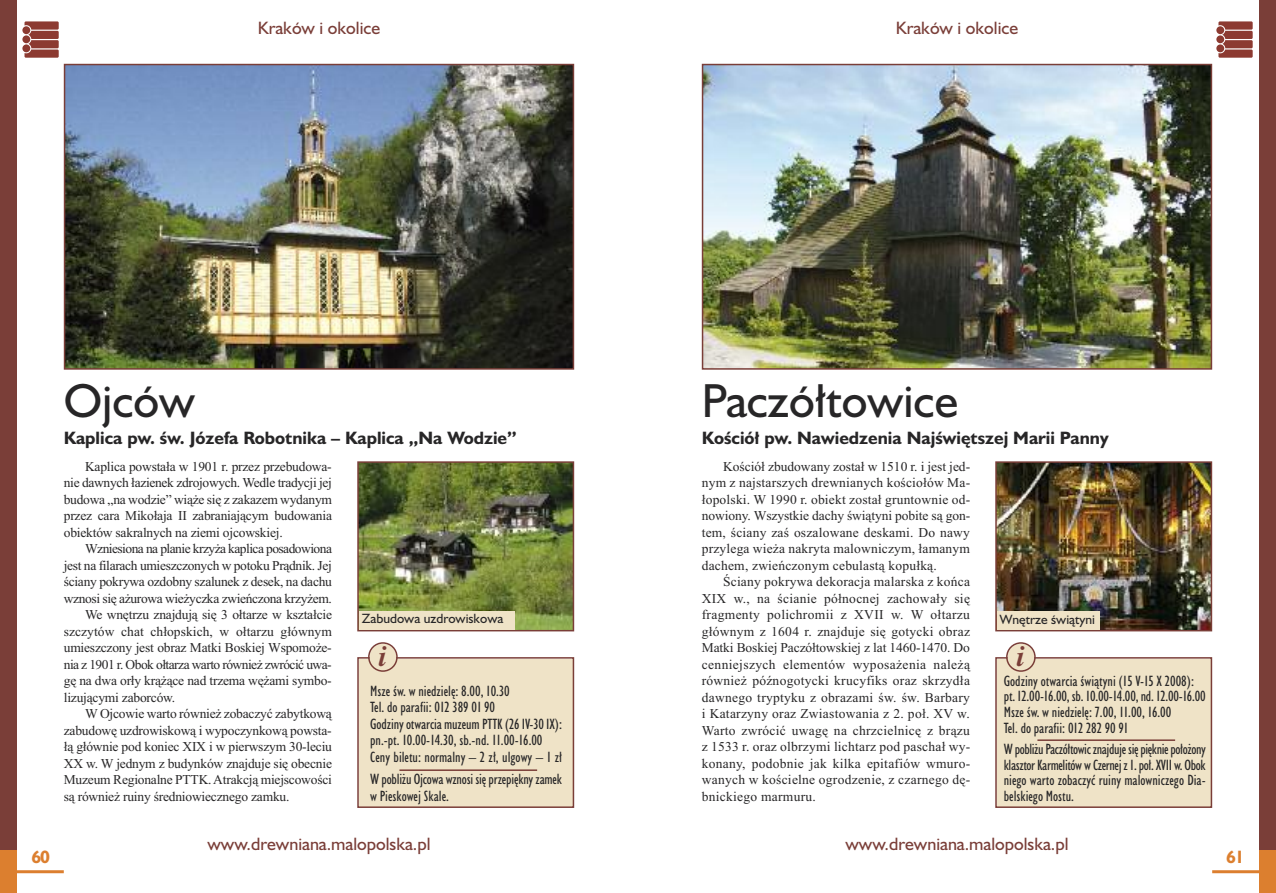
<style>
.page{position:relative;width:1276px;height:893px;background:#fff}
.page>*{position:absolute;margin:0;border:0;box-sizing:border-box;transform-origin:0 0}
.t1{font:48px "Humanst 521 EU";color:#272627}
.t2{font:italic 700 29.25px "Times";color:#7a3e38}
.t3{font:18px "Humanst 521 EU Bold OTF";color:#272627}
.t4{font:18px "Humanst 521 EU";color:#7a3e38}
.t5{font:700 18px "Humanst 521 EU";color:#dc7f2f}
.t6{font:15px/15.6px "Humanst 521 Cn EU";color:#272627}
.t7{font:13.5px/16.5px "Times New Roman";letter-spacing:-.015em;color:#272627;text-align:justify}
.t8{font:13.5px "Times New Roman";letter-spacing:-.04em;color:#272627}
.t9{font:13.5px "Times New Roman";letter-spacing:.005em;color:#272627}
.t10{font:13.5px "Humanst 521 EU";color:#272627}
</style>
<div class="page">
<svg style="left:25px;top:21px;width:34px;height:37px"></svg>
<div style="left:22px;top:26px;width:8px;height:8px;background:#8c3a31;border-radius:50%"></div>
<div style="left:22px;top:35px;width:8px;height:8px;background:#8c3a31;border-radius:50%"></div>
<div style="left:22px;top:44px;width:8px;height:8px;background:#8c3a31;border-radius:50%"></div>
<div style="left:1259px;top:0;width:17px;height:863px;background:#7a3e38"></div>
<div style="left:1259px;top:850px;width:17px;height:43px;background:#dc7f2f"></div>
<hr style="left:1212px;top:870px;width:64px;height:3px;background:#dc7f2f">
<svg style="left:1218px;top:21px;width:34px;height:37px"></svg>
<div style="left:1216px;top:26px;width:8px;height:8px;background:#8c3a31;border-radius:50%"></div>
<div style="left:1216px;top:35px;width:8px;height:8px;background:#8c3a31;border-radius:50%"></div>
<div style="left:1216px;top:44px;width:8px;height:8px;background:#8c3a31;border-radius:50%"></div>
<img style="left:67px;top:67px;width:504px;height:300px">
<div style="left:64px;top:64px;width:510px;height:306px;border:2px solid #7a3e38"></div>
<div style="left:359px;top:659px;width:214px;height:147px;background:#efe3c7"></div>
<div style="left:357px;top:657px;width:217px;height:151px;border:2px solid #7a3e38"></div>
<svg style="left:368px;top:642px;width:30px;height:30px"></svg>
<img style="left:360px;top:464px;width:211px;height:164px">
<div style="left:357px;top:461px;width:217px;height:170px;border:2px solid #7a3e38"></div>
<div style="left:359px;top:611px;width:155px;height:19px;background:#efe3c7"></div>
<hr style="left:399px;top:769px;width:138px;height:2px;background:#7a3e38">
<img style="left:705px;top:67px;width:504px;height:300px">
<div style="left:702px;top:64px;width:510px;height:306px;border:2px solid #7a3e38"></div>
<div style="left:996px;top:659px;width:214px;height:147px;background:#efe3c7"></div>
<div style="left:995px;top:657px;width:217px;height:151px;border:2px solid #7a3e38"></div>
<svg style="left:1006px;top:642px;width:29px;height:30px"></svg>
<img style="left:998px;top:464px;width:211px;height:164px">
<div style="left:995px;top:461px;width:217px;height:170px;border:2px solid #7a3e38"></div>
<div style="left:997px;top:611px;width:102px;height:19px;background:#efe3c7"></div>
<hr style="left:1037px;top:739px;width:138px;height:2px;background:#7a3e38">
<div style="left:0;top:0;width:17px;height:863px;background:#7a3e38"></div>
<div style="left:0;top:850px;width:17px;height:43px;background:#dc7f2f"></div>
<hr style="left:0;top:870px;width:64px;height:3px;background:#dc7f2f">
<h3 class="t4" style="left:258px;top:16px;width:124px">Kraków i okolice</h3>
<h3 class="t4" style="left:895px;top:16px;width:124px">Kraków i okolice</h3>
<h3 class="t5" style="left:31px;top:845px;width:20px">60</h3>
<h1 class="t1" style="left:64px;top:371px;width:133px">Ojców</h1>
<h3 class="t3" style="left:64px;top:427px;width:454px">Kaplica pw. św. Józefa Robotnika – Kaplica „Na Wodzie”</h3>
<p class="t7" style="left:64px;top:458px;width:270px;text-indent:21px">Kaplica powstała w 1901 r. przez przebudowa&shy;nie dawnych łazienek zdrojowych. Wedle tradycji jej budowa „na wodzie” wiąże się z zakazem wydanym przez cara Mikołaja II zabraniającym budowania obiektów sakralnych na ziemi ojcowskiej.</p>
<p class="t8" style="left:85px;top:541px;width:248px">Wzniesiona na planie krzyża kaplica posadowiona</p>
<p class="t7" style="left:64px;top:557px;width:270px">jest na filarach umieszczonych w potoku Prądnik. Jej</p>
<p class="t7" style="left:64px;top:573px;width:270px">ściany pokrywa ozdobny szalunek z desek, na dachu</p>
<p class="t7" style="left:64px;top:590px;width:270px">wznosi się ażurowa wieżyczka zwieńczona krzyżem.</p>
<p class="t7" style="left:85px;top:606px;width:248px">We wnętrzu znajdują się 3 ołtarze w kształcie</p>
<p class="t9" style="left:64px;top:623px;width:270px">szczytów chat chłopskich, w ołtarzu głównym</p>
<p class="t7" style="left:64px;top:639px;width:269px">umieszczony jest obraz Matki Boskiej Wspomoże-</p>
<p class="t8" style="left:64px;top:656px;width:269px">nia z 1901 r. Obok ołtarza warto również zwrócić uwa-</p>
<p class="t7" style="left:64px;top:672px;width:269px">gę na dwa orły krążące nad trzema wężami symbo-</p>
<p class="t7" style="left:64px;top:689px;width:113px">lizującymi zaborców.</p>
<p class="t7" style="left:85px;top:705px;width:248px">W Ojcowie warto również zobaczyć zabytkową</p>
<p class="t7" style="left:64px;top:722px;width:269px">zabudowę uzdrowiskową i wypoczynkową powsta-</p>
<p class="t7" style="left:64px;top:738px;width:270px">łą głównie pod koniec XIX i w pierwszym 30-leciu</p>
<p class="t7" style="left:64px;top:755px;width:270px">XX w. W jednym z budynków znajduje się obecnie</p>
<p class="t7" style="left:64px;top:771px;width:270px">Muzeum Regionalne PTTK.Atrakcją miejscowości</p>
<p class="t7" style="left:64px;top:788px;width:227px">są również ruiny średniowiecznego zamku.</p>
<p class="t10" style="left:362px;top:610px;width:143px">Zabudowa uzdrowiskowa</p>
<h2 class="t2" style="left:378px;top:639px;width:10px">i</h2>
<p class="t6" style="left:370px;top:683px;width:193px;line-height:16.5px">Msze św. w niedzielę: 8.00, 10.30<br>Tel. do parafii: 012 389 01 90<br>Godziny otwarcia muzeum PTTK (26 IV-30 IX): pn.-pt. 10.00-14.30, sb.-nd. 11.00-16.00<br>Ceny biletu: normalny – 2 zł, ulgowy – 1 zł</p>
<p class="t6" style="left:370px;top:771px;width:193px;line-height:16.5px">W pobliżu Ojcowa wznosi się przepiękny zamek w Pieskowej Skale.</p>
<h1 class="t1" style="left:702px;top:371px;width:258px">Paczółtowice</h1>
<h3 class="t3" style="left:702px;top:427px;width:408px">Kościół pw. Nawiedzenia Najświętszej Marii Panny</h3>
<p class="t7" style="left:702px;top:458px;width:270px;text-indent:21px">Kościół zbudowany został w 1510 r. i jest jed&shy;nym z najstarszych drewnianych kościołów Ma&shy;łopolski. W 1990 r. obiekt został gruntownie od&shy;nowiony. Wszystkie dachy świątyni pobite są gon&shy;tem, ściany zaś oszalowane deskami. Do nawy przylega wieża nakryta malowniczym, łamanym dachem, zwieńczonym cebulastą kopułką.</p>
<p class="t7" style="left:702px;top:573px;width:270px;text-indent:21px">Ściany pokrywa dekoracja malarska z końca XIX w., na ścianie północnej zachowały się fragmenty polichromii z XVII w. W ołtarzu głównym z 1604 r. znajduje się gotycki obraz Matki Boskiej Paczółtowskiej z lat 1460-1470. Do cenniejszych elementów wyposażenia należą również późnogotycki krucyfiks oraz skrzydła dawnego tryptyku z obrazami św. św. Barbary i Katarzyny oraz Zwiastowania z 2. poł. XV w.<br>Warto zwrócić uwagę na chrzcielnicę z brązu z 1533 r. oraz olbrzymi lichtarz pod paschał wy&shy;konany, podobnie jak kilka epitafiów wmuro&shy;wanych w kościelne ogrodzenie, z czarnego dę&shy;bnickiego marmuru.</p>
<p class="t10" style="left:1000px;top:611px;width:97px">Wnętrze świątyni</p>
<h2 class="t2" style="left:1016px;top:639px;width:10px">i</h2>
<p class="t6" style="left:1003px;top:673px;width:203px">Godziny otwarcia świątyni (15 V-15 X 2008): pt.12.00-16.00, sb.10.00-14.00,nd.12.00-16.00<br>Msze św. w niedzielę: 7.00, 11.00, 16.00<br>Tel. do parafii: 012 282 90 91</p>
<p class="t6" style="left:1003px;top:741px;width:203px;text-align:justify">W pobliżu Paczółtowic znajduje się pięknie położony klasztor Karmelitów w Czernej z 1. poł. XVII w. Obok niego warto zobaczyć ruiny malowniczego Dia&shy;belskiego Mostu.</p>
<h3 class="t4" style="left:207px;top:833px;width:224px">www.drewniana.malopolska.pl</h3>
<h3 class="t4" style="left:845px;top:833px;width:224px">www.drewniana.malopolska.pl</h3>
<h3 class="t5" style="left:1226px;top:845px;width:20px">61</h3>
</div>
